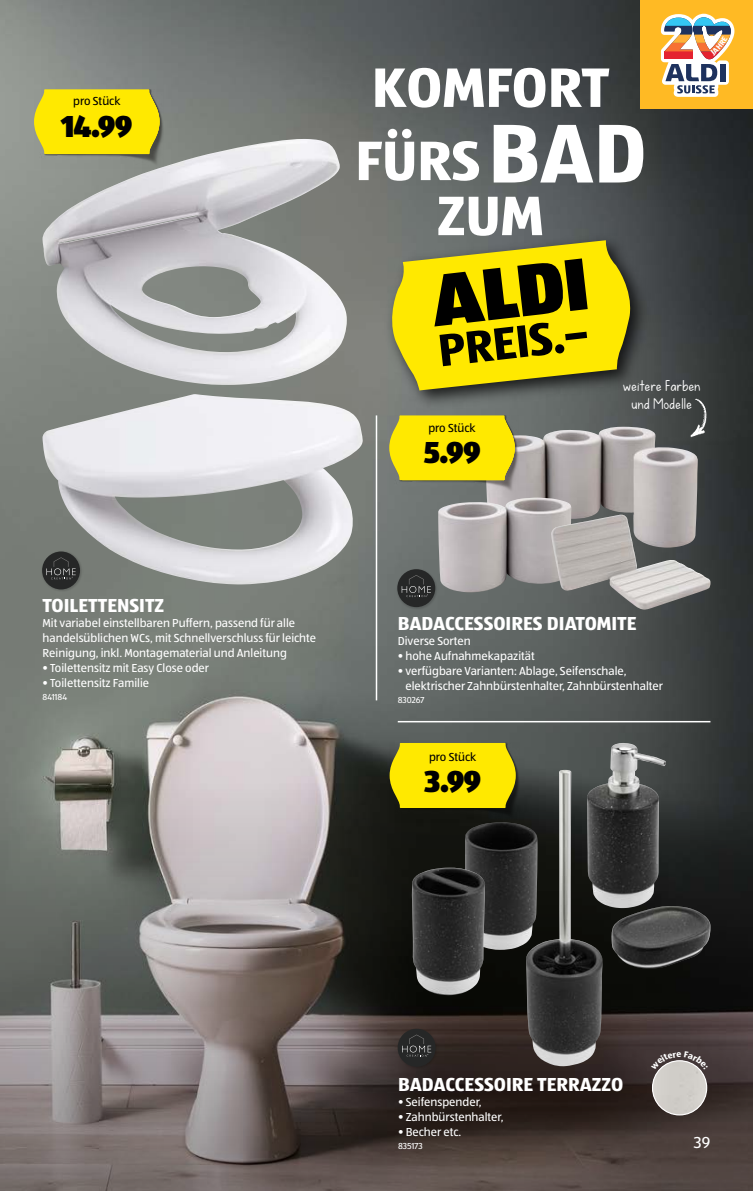
<style>
.page{position:relative;width:753px;height:1191px;background:#fff}
.page>*{position:absolute;margin:0;border:0;box-sizing:border-box;transform-origin:0 0}
.t1{font:900 76.35px "ALDISUEDOT";color:#000}
.t2{font:700 57.6px "ALDISUEDOT";color:#fff}
.t3{font:700 47.25px "ALDISUEDOT";color:#000}
.t4{font:900 31.5px "ALDISUEDOT";letter-spacing:-.03em;color:#000;scale:.95 1}
.t5{font:700 19.5px "ALDISUEDOT";color:#fff}
.t6{font:16.5px "ALDISUEDOT";color:#fff}
.t7{font:15.15px/17.7px "KG Fall For You";letter-spacing:.03em;color:#fff;text-align:center}
.t8{font:12px/15px "ALDISUEDOT";color:#fff}
.t9{font:12px "ALDISUEDOT";color:#000}
.t10{font:9px "ALDISUEDOT";letter-spacing:-.01em;color:#fff}
.s1{font-size:86.4px}
</style>
<div class="page">
<img style="left:0;top:0;width:753px;height:755px">
<svg style="left:0;top:755px;width:753px;height:436px;background:#615b59"></svg>
<div style="left:652px;top:1060px;width:54px;height:55px;background:#d1cdc9;border-radius:27px"></div>
<div style="left:652px;top:1060px;width:55px;height:55px;border:1px solid #fff;border-radius:50%"></div>
<img style="left:43px;top:139px;width:304px;height:246px">
<img style="left:43px;top:394px;width:320px;height:190px">
<img style="left:587px;top:743px;width:79px;height:165px">
<img style="left:465px;top:822px;width:61px;height:128px">
<img style="left:412px;top:867px;width:73px;height:128px">
<img style="left:389px;top:743px;width:131px;height:80px">
<svg style="left:389px;top:742px;width:127px;height:66px;background:#ecd805"></svg>
<img style="left:396px;top:1027px;width:42px;height:42px">
<div style="left:397px;top:1028px;width:38px;height:38px;background:#262727;border-radius:50%"></div>
<svg style="left:402px;top:1034px;width:29px;height:22px"></svg>
<img style="left:526px;top:770px;width:77px;height:296px">
<img style="left:41px;top:550px;width:42px;height:42px">
<div style="left:42px;top:551px;width:38px;height:38px;background:#262727;border-radius:50%"></div>
<svg style="left:46px;top:557px;width:30px;height:22px"></svg>
<img style="left:611px;top:906px;width:99px;height:62px">
<img style="left:34px;top:89px;width:130px;height:80px">
<svg style="left:34px;top:89px;width:125px;height:65px;background:#f5e109"></svg>
<img style="left:379px;top:228px;width:276px;height:187px">
<svg style="left:386px;top:240px;width:247px;height:150px;background:#d9c814"></svg>
<img style="left:485px;top:427px;width:213px;height:87px">
<img style="left:396px;top:567px;width:42px;height:43px">
<div style="left:397px;top:569px;width:38px;height:38px;background:#262727;border-radius:50%"></div>
<svg style="left:401px;top:575px;width:30px;height:22px"></svg>
<img style="left:389px;top:415px;width:130px;height:80px">
<svg style="left:389px;top:415px;width:126px;height:65px;background:#f3df09"></svg>
<img style="left:438px;top:497px;width:133px;height:95px">
<img style="left:551px;top:514px;width:159px;height:96px">
<svg style="left:690px;top:399px;width:16px;height:38px"></svg>
<hr style="left:376px;top:415px;width:1px;height:285px;background:#fff">
<hr style="left:398px;top:721px;width:312px;height:1px;background:#fff">
<div style="left:640px;top:0;width:113px;height:109px;background:#ffba24"></div>
<svg style="left:651px;top:1051px;width:57px;height:18px"></svg>
<svg style="left:661px;top:14px;width:73px;height:83px"></svg>
<p class="t9" style="left:73px;top:94px;width:49px">pro Stück</p>
<h3 class="t4" style="left:61px;top:105px;width:76px">14.99</h3>
<h2 class="t2" style="left:372px;top:48px;width:239px">KOMFORT</h2>
<h2 class="t2" style="left:355px;top:122px;width:293px">FÜRS<span class="s1">BAD</span></h2>
<h2 class="t2" style="left:437px;top:177px;width:108px">ZUM</h2>
<h1 class="t1" style="left:425px;top:248px;width:159px;rotate:-7deg">ALDI</h1>
<h3 class="t3" style="left:434px;top:320px;width:152px;rotate:-7deg">PREIS.–</h3>
<p class="t9" style="left:428px;top:420px;width:49px">pro Stück</p>
<h3 class="t4" style="left:423px;top:431px;width:62px">5.99</h3>
<p class="t7" style="left:623px;top:377px;width:78px">weitere Farben und Modelle</p>
<h3 class="t5" style="left:43px;top:592px;width:123px">TOILETTENSITZ</h3>
<p class="t8" style="left:43px;top:615px;width:275px">Mit variabel einstellbaren Puffern, passend für alle handelsüblichen WCs, mit Schnellverschluss für leichte<br>Reinigung, inkl. Montagematerial und Anleitung</p>
<p class="t8" style="left:43px;top:660px;width:168px">• Toilettensitz mit Easy Close oder</p>
<p class="t8" style="left:43px;top:675px;width:108px">• Toilettensitz Familie</p>
<p class="t10" style="left:43px;top:691px;width:26px">841184</p>
<h3 class="t5" style="left:398px;top:610px;width:240px">BADACCESSOIRES DIATOMITE</h3>
<p class="t8" style="left:398px;top:632px;width:74px">Diverse Sorten</p>
<p class="t8" style="left:398px;top:647px;width:139px">• hohe Aufnahmekapazität</p>
<p class="t8" style="left:405px;top:662px;width:259px;text-indent:-8px">• verfügbare Varianten: Ablage, Seifenschale, elektrischer Zahnbürstenhalter, Zahnbürstenhalter</p>
<p class="t10" style="left:398px;top:693px;width:28px">830267</p>
<p class="t9" style="left:429px;top:748px;width:49px">pro Stück</p>
<h3 class="t4" style="left:424px;top:759px;width:61px">3.99</h3>
<h3 class="t5" style="left:398px;top:1071px;width:227px">BADACCESSOIRE TERRAZZO</h3>
<p class="t8" style="left:398px;top:1094px;width:85px">• Seifenspender,</p>
<p class="t8" style="left:398px;top:1109px;width:107px">• Zahnbürstenhalter,</p>
<p class="t8" style="left:398px;top:1124px;width:65px">• Becher etc.</p>
<p class="t10" style="left:398px;top:1140px;width:26px">835173</p>
<h3 class="t6" style="left:693px;top:1132px;width:18px">39</h3>
</div>
